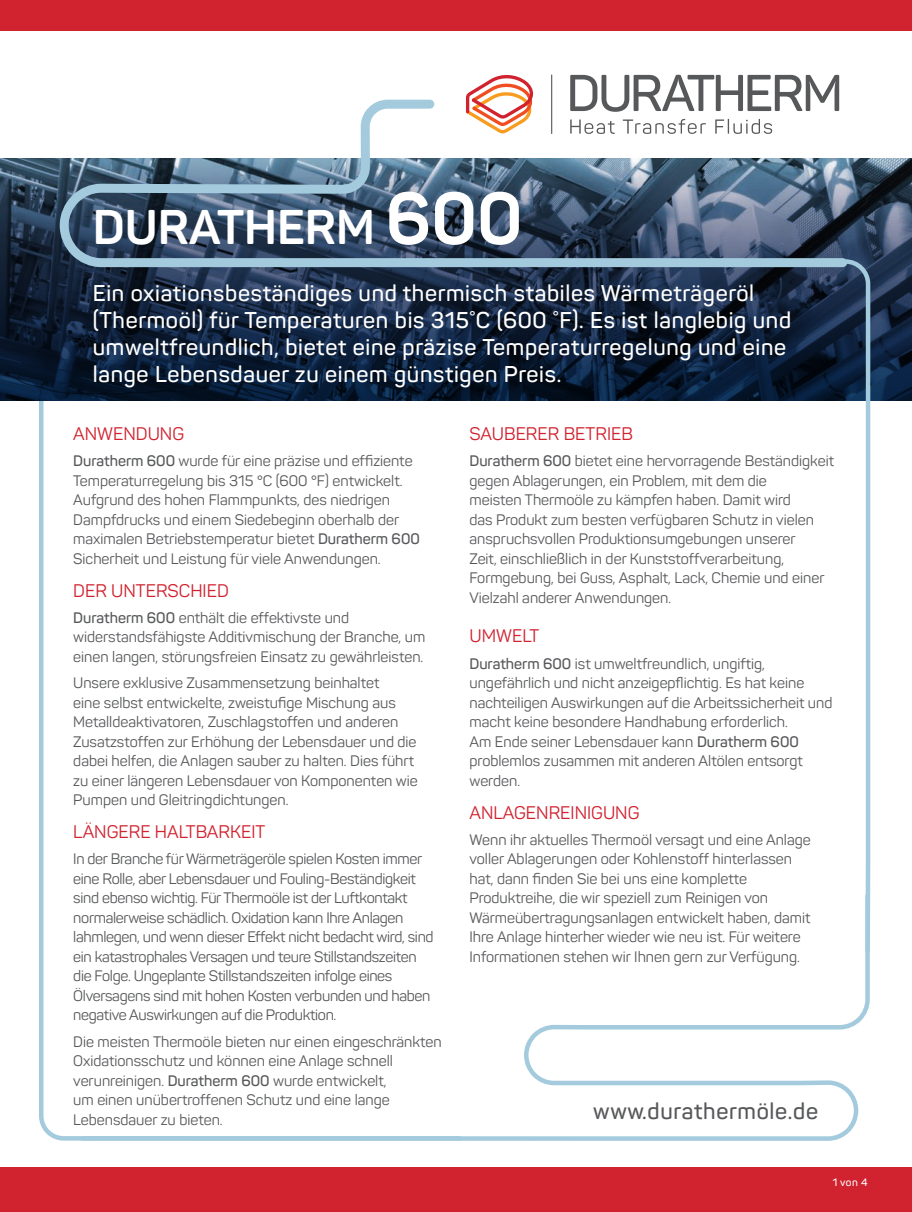
<style>
.page{position:relative;width:912px;height:1212px;background:#fff}
.page>*{position:absolute;margin:0;border:0;box-sizing:border-box;transform-origin:0 0}
.t1{font:700 48px "Panton";color:#fff}
.t2{font:600 22.5px/27px "Panton";letter-spacing:.03em;color:#fff}
.t3{font:600 22.5px "Panton";letter-spacing:.03em;color:#57585a}
.t4{font:18px "Panton";color:#d1222f}
.t5{font:15px/19.5px "Panton";color:#57585a}
.t6{font:15px/19.5px "Panton";letter-spacing:-.02em;color:#57585a}
.t7{font:600 10.5px "Panton";color:#fff}
.s1{font-size:72px}
.s2{font-weight:600}
</style>
<div class="page">
<svg style="left:39px;top:401px;width:39px;height:740px"></svg>
<svg style="left:570px;top:75px;width:269px;height:20px"></svg>
<hr style="left:551px;top:75px;width:1px;height:59px;background:#57585a">
<svg style="left:466px;top:75px;width:67px;height:20px"></svg>
<svg style="left:0;top:159px;width:912px;height:242px;background:#13243c"></svg>
<div style="left:0;top:0;width:912px;height:30px;background:#d1222f"></div>
<div style="left:0;top:1168px;width:912px;height:44px;background:#d1222f"></div>
<svg style="left:841px;top:257px;width:31px;height:634px"></svg>
<svg style="left:78px;top:891px;width:793px;height:250px"></svg>
<svg style="left:55px;top:95px;width:796px;height:177px"></svg>
<h1 class="t1" style="left:93px;top:197px;width:431px">DURATHERM <span class="s1">600</span></h1>
<p class="t2" style="left:93px;top:280px;width:700px">Ein oxiationsbeständiges und thermisch stabiles Wärmeträgeröl (Thermoöl) für Temperaturen bis 315˚C (600 ˚F). Es ist langlebig und umweltfreundlich, bietet eine präzise Temperaturregelung und eine lange Lebensdauer zu einem günstigen Preis.</p>
<p class="t4" style="left:73px;top:422px;width:112px">ANWENDUNG</p>
<p class="t5" style="left:73px;top:451px;width:348px"><span class="s2">Duratherm 600</span> wurde für eine präzise und effiziente Temperaturregelung bis 315 °C (600 °F) entwickelt.<br>Aufgrund des hohen Flammpunkts, des niedrigen Dampfdrucks und einem Siedebeginn oberhalb der maximalen Betriebstemperatur bietet <span class="s2">Duratherm 600<br></span>Sicherheit und Leistung für viele Anwendungen.</p>
<p class="t4" style="left:73px;top:579px;width:157px">DER UNTERSCHIED</p>
<p class="t5" style="left:73px;top:608px;width:353px"><span class="s2">Duratherm 600</span> enthält die effektivste und widerstandsfähigste Additivmischung der Branche, um einen langen, störungsfreien Einsatz zu gewährleisten.</p>
<p class="t5" style="left:73px;top:673px;width:346px">Unsere exklusive Zusammensetzung beinhaltet<br>eine selbst entwickelte, zweistufige Mischung aus Metalldeaktivatoren, Zuschlagstoffen und anderen Zusatzstoffen zur Erhöhung der Lebensdauer und die dabei helfen, die Anlagen sauber zu halten. Dies führt zu einer längeren Lebensdauer von Komponenten wie Pumpen und Gleitringdichtungen.</p>
<p class="t4" style="left:73px;top:821px;width:193px">LÄNGERE HALTBARKEIT</p>
<p class="t6" style="left:73px;top:849px;width:362px">In der Branche für Wärmeträgeröle spielen Kosten immer eine Rolle, aber Lebensdauer und Fouling-Beständigkeit sind ebenso wichtig. Für Thermoöle ist der Luftkontakt normalerweise schädlich. Oxidation kann Ihre Anlagen lahmlegen, und wenn dieser Effekt nicht bedacht wird, sind ein katastrophales Versagen und teure Stillstandszeiten die Folge. Ungeplante Stillstandszeiten infolge eines Ölversagens sind mit hohen Kosten verbunden und haben negative Auswirkungen auf die Produktion.</p>
<p class="t5" style="left:73px;top:1031px;width:370px">Die meisten Thermoöle bieten nur einen eingeschränkten Oxidationsschutz und können eine Anlage schnell verunreinigen. <span class="s2">Duratherm 600</span> wurde entwickelt,<br>um einen unübertroffenen Schutz und eine lange Lebensdauer zu bieten.</p>
<p class="t4" style="left:469px;top:422px;width:165px">SAUBERER BETRIEB</p>
<p class="t5" style="left:469px;top:451px;width:366px"><span class="s2">Duratherm 600</span> bietet eine hervorragende Beständigkeit gegen Ablagerungen, ein Problem, mit dem die<br>meisten Thermoöle zu kämpfen haben. Damit wird<br>das Produkt zum besten verfügbaren Schutz in vielen anspruchsvollen Produktionsumgebungen unserer<br>Zeit, einschließlich in der Kunststoffverarbeitung, Formgebung, bei Guss, Asphalt, Lack, Chemie und einer Vielzahl anderer Anwendungen.</p>
<p class="t4" style="left:469px;top:625px;width:71px">UMWELT</p>
<p class="t5" style="left:469px;top:653px;width:364px"><span class="s2">Duratherm 600</span> ist umweltfreundlich, ungiftig, ungefährlich und nicht anzeigepflichtig. Es hat keine nachteiligen Auswirkungen auf die Arbeitssicherheit und macht keine besondere Handhabung erforderlich.<br>Am Ende seiner Lebensdauer kann <span class="s2">Duratherm 600 </span>problemlos zusammen mit anderen Altölen entsorgt werden.</p>
<p class="t4" style="left:469px;top:801px;width:171px">ANLAGENREINIGUNG</p>
<p class="t5" style="left:469px;top:830px;width:343px">Wenn ihr aktuelles Thermoöl versagt und eine Anlage voller Ablagerungen oder Kohlenstoff hinterlassen hat, dann finden Sie bei uns eine komplette Produktreihe, die wir speziell zum Reinigen von Wärmeübertragungsanlagen entwickelt haben, damit Ihre Anlage hinterher wieder wie neu ist. Für weitere Informationen stehen wir Ihnen gern zur Verfügung.</p>
<h2 class="t3" style="left:593px;top:1097px;width:226px">www.durathermöle.de</h2>
<p class="t7" style="left:832px;top:1176px;width:36px">1 von 4</p>
</div>
